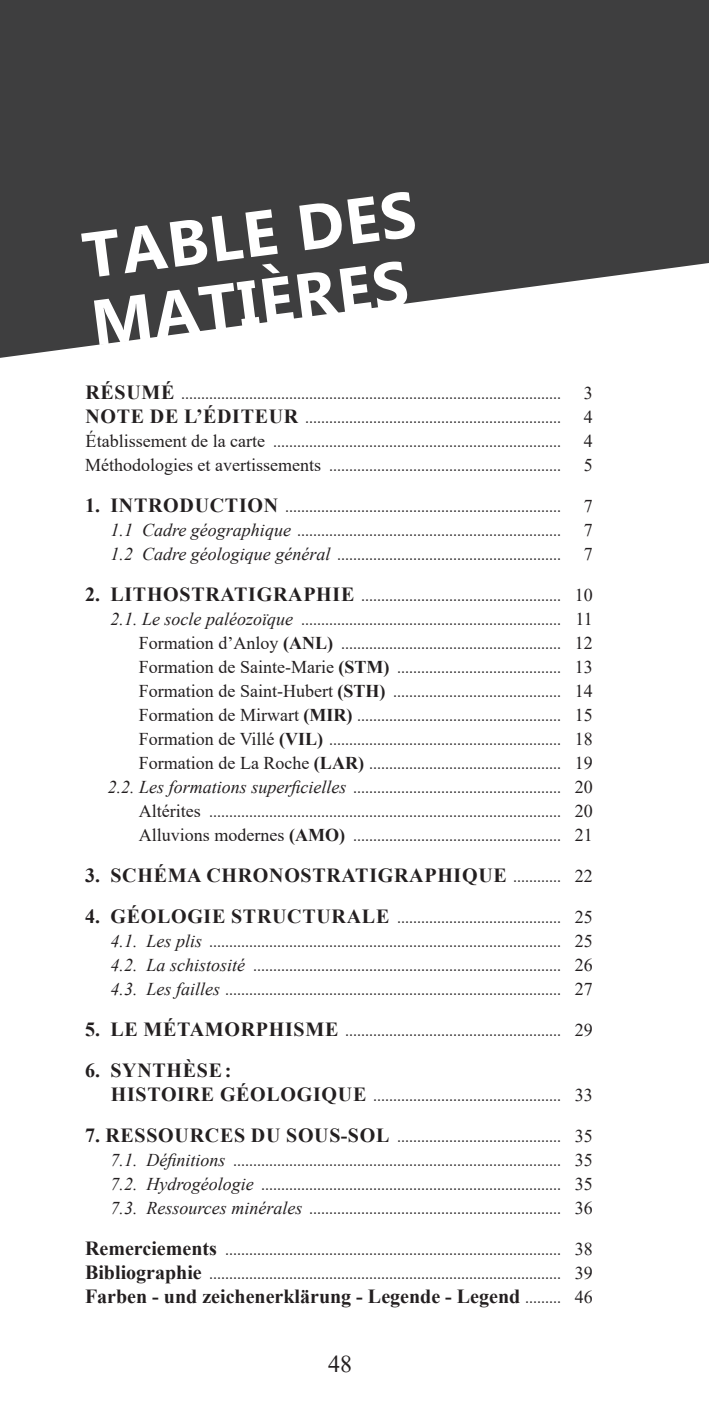
<style>
.page{position:relative;width:709px;height:1418px;background:#fff}
.page>*{position:absolute;margin:0;border:0;box-sizing:border-box;transform-origin:0 0}
.t1{font:700 64px/67.8px "Ebrima";color:#fff}
.t2{font:24px "Times New Roman";color:#231f20}
.t3{font:700 20px "Times New Roman";letter-spacing:.035em;color:#231f20}
.t4{font:700 20px "Times New Roman";color:#231f20}
.t5{font:16px/24px "Times New Roman";color:#231f20;text-align:justify}
.s1{font-weight:700;font-size:20px}
.s2{font-size:18px}
.s3{font-style:italic;font-size:18px}
.s4{font-weight:700;font-size:18px}
.s5{font-weight:400;font-size:16px}
.s6{font-weight:400;font-size:18px}
</style>
<div class="page">
<svg style="left:0;top:0;width:709px;height:358px;background:#575758"></svg>
<h1 class="t1" style="left:78px;top:218px;width:337px;rotate:-7deg">TABLE DES<br>MATIÈRES</h1>
<p class="t5" style="left:85px;top:381px;width:509px"><span class="s1">RÉSUMÉ</span> ............................................................................................... <span class="s2">3<br></span><span class="s1">NOTE DE L’ÉDITEUR</span> ................................................................ <span class="s2">4<br>Établissement de la carte</span> ........................................................................ <span class="s2">4<br>Méthodologies et avertissements</span> .......................................................... <span class="s2">5</span></p>
<p class="t5" style="left:111px;top:494px;width:483px;text-indent:-26px"><span class="s1">1. INTRODUCTION</span> ..................................................................... <span class="s2">7<br></span><span class="s3">1.1 Cadre géographique</span> .................................................................. <span class="s2">7<br></span><span class="s3">1.2 Cadre géologique général</span> ........................................................ <span class="s2">7</span></p>
<p class="t5" style="left:85px;top:583px;width:509px;text-align:right"><span class="s1">2. LITHOSTRATIGRAPHIE</span> .................................................. <span class="s2">10<br></span><span class="s3">2.1. Le socle paléozoïque</span> ................................................................. <span class="s2">11<br>Formation d’Anloy</span> <span class="s4">(ANL)</span> ....................................................... <span class="s2">12<br>Formation de Sainte-Marie</span> <span class="s4">(STM)</span> ......................................... <span class="s2">13<br>Formation de Saint-Hubert</span> <span class="s4">(STH)</span> .......................................... <span class="s2">14<br>Formation de Mirwart</span> <span class="s4">(MIR)</span> ................................................... <span class="s2">15<br>Formation de Villé</span> <span class="s4">(VIL)</span> .......................................................... <span class="s2">18<br>Formation de La Roche</span> <span class="s4">(LAR)</span> ................................................ <span class="s2">19<br></span><span class="s3">2.2. Les formations superficielles</span> .................................................... <span class="s2">20<br>Altérites</span> ........................................................................................ <span class="s2">20<br>Alluvions modernes</span> <span class="s4">(AMO)</span> .................................................... <span class="s2">21</span></p>
<p class="t3" style="left:85px;top:861px;width:509px">3. SCHÉMA CHRONOSTRATIGRAPHIQUE <span class="s5">............</span> <span class="s6">22</span></p>
<p class="t5" style="left:111px;top:905px;width:483px;text-indent:-26px"><span class="s1">4. GÉOLOGIE STRUCTURALE</span> ......................................... <span class="s2">25<br></span><span class="s3">4.1. Les plis</span> ........................................................................................ <span class="s2">25<br></span><span class="s3">4.2. La schistosité</span> ............................................................................. <span class="s2">26<br></span><span class="s3">4.3. Les failles</span> .................................................................................... <span class="s2">27</span></p>
<p class="t5" style="left:85px;top:1018px;width:509px"><span class="s1">5. LE MÉTAMORPHISME</span> ...................................................... <span class="s2">29</span></p>
<p class="t3" style="left:85px;top:1056px;width:148px">6. SYNTHÈSE:</p>
<p class="t5" style="left:111px;top:1083px;width:483px"><span class="s1">HISTOIRE GÉOLOGIQUE</span> ............................................... <span class="s2">33</span></p>
<p class="t5" style="left:111px;top:1124px;width:483px;text-indent:-26px"><span class="s1">7. RESSOURCES DU SOUS-SOL</span> ......................................... <span class="s2">35<br></span><span class="s3">7.1. Définitions</span> .................................................................................. <span class="s2">35<br></span><span class="s3">7.2. Hydrogéologie</span> ........................................................................... <span class="s2">35<br></span><span class="s3">7.3. Ressources minérales</span> ............................................................... <span class="s2">36</span></p>
<p class="t5" style="left:85px;top:1237px;width:509px"><span class="s1">Remerciements</span> .................................................................................... <span class="s2">38<br></span><span class="s1">Bibliographie</span> ........................................................................................ <span class="s2">39</span></p>
<p class="t4" style="left:85px;top:1282px;width:509px">Farben - und zeichenerklärung - Legende - Legend <span class="s5">.........</span> <span class="s6">46</span></p>
<h2 class="t2" style="left:328px;top:1347px;width:25px">48</h2>
</div>
